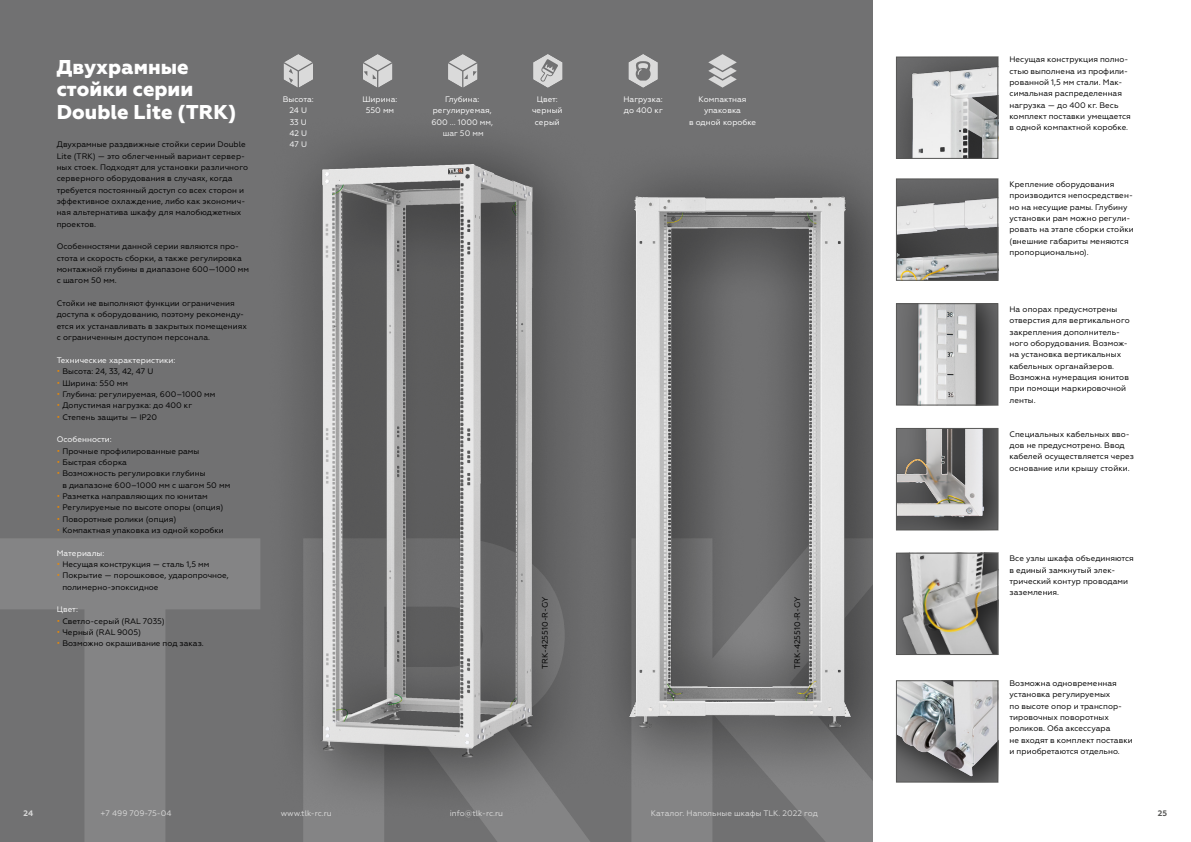
<style>
.page{position:relative;width:1191px;height:842px;background:#717172}
.page>*{position:absolute;margin:0;border:0;box-sizing:border-box;transform-origin:0 0}
.t1{font:800 20px/22.7px "Geometria";color:#fff}
.t2{font:8px/11.3px "Geometria";color:#000}
.t3{font:8px/11.3px "Geometria";color:#fff;text-align:center}
.t4{font:8px "Geometria";color:#dadada}
.t5{font:700 8px "Geometria";color:#dadada}
.t6{font:700 8px "Geometria";color:#575756}
.s1{color:#f18a00}
</style>
<div class="page">
<svg style="left:363px;top:54px;width:29px;height:34px"></svg>
<svg style="left:448px;top:54px;width:29px;height:34px"></svg>
<svg style="left:628px;top:54px;width:30px;height:34px"></svg>
<svg style="left:283px;top:54px;width:30px;height:34px"></svg>
<svg style="left:708px;top:54px;width:29px;height:34px"></svg>
<svg style="left:533px;top:54px;width:29px;height:34px"></svg>
<img style="left:611px;top:174px;width:262px;height:586px">
<div style="left:261px;top:133px;width:334px;height:658px;background:#000;opacity:.75"></div>
<div style="left:873px;top:0;width:318px;height:842px;background:#fff"></div>
<img style="left:898px;top:59px;width:98px;height:98px">
<div style="left:896px;top:57px;width:102px;height:102px;border:1px solid #575756"></div>
<img style="left:898px;top:305px;width:98px;height:98px">
<div style="left:896px;top:303px;width:102px;height:102px;border:1px solid #575756"></div>
<img style="left:898px;top:430px;width:98px;height:98px">
<div style="left:896px;top:428px;width:102px;height:102px;border:1px solid #575756"></div>
<img style="left:898px;top:682px;width:98px;height:98px">
<div style="left:896px;top:680px;width:102px;height:102px;border:1px solid #575756"></div>
<img style="left:898px;top:555px;width:98px;height:98px">
<div style="left:896px;top:553px;width:102px;height:102px;border:1px solid #575756"></div>
<img style="left:898px;top:181px;width:98px;height:98px">
<div style="left:896px;top:179px;width:102px;height:102px;border:1px solid #575756"></div>
<h1 class="t1" style="left:57px;top:56px;width:181px">Двухрамные стойки серии<br>Double Lite (TRK)</h1>
<p class="t2" style="left:57px;top:139px;width:193px">Двухрамные раздвижные стойки серии Double Lite (TRK) — это облегченный вариант сервер&shy;ных стоек. Подходят для установки различного серверного оборудования в случаях, когда требуется постоянный доступ со всех сторон и эффективное охлаждение, либо как экономич&shy;ная альтернатива шкафу для малобюджетных проектов.</p>
<p class="t2" style="left:57px;top:241px;width:194px">Особенностями данной серии являются про&shy;стота и скорость сборки, а также регулировка монтажной глубины в диапазоне 600—1000 мм с шагом 50 мм.</p>
<p class="t2" style="left:57px;top:298px;width:192px">Стойки не выполняют функции ограничения доступа к оборудованию, поэтому рекоменду&shy;ется их устанавливать в закрытых помещениях с ограниченным доступом персонала.</p>
<p class="t3" style="left:57px;top:354px;width:120px">Технические характеристики:</p>
<p class="t2" style="left:57px;top:366px;width:98px"><span class="s1">•</span> Высота: 24, 33, 42, 47 U</p>
<p class="t2" style="left:57px;top:377px;width:73px"><span class="s1">•</span> Ширина: 550 мм</p>
<p class="t2" style="left:57px;top:388px;width:160px"><span class="s1">•</span> Глубина: регулируемая, 600–1000 мм</p>
<p class="t2" style="left:57px;top:400px;width:137px"><span class="s1">•</span> Допустимая нагрузка: до 400 кг</p>
<p class="t2" style="left:57px;top:411px;width:102px"><span class="s1">•</span> Степень защиты — IP20</p>
<p class="t3" style="left:57px;top:434px;width:57px">Особенности:</p>
<p class="t2" style="left:57px;top:445px;width:144px"><span class="s1">•</span> Прочные профилированные рамы</p>
<p class="t2" style="left:57px;top:456px;width:72px"><span class="s1">•</span> Быстрая сборка</p>
<p class="t2" style="left:62px;top:468px;width:169px;text-indent:-6px"><span class="s1">•</span> Возможность регулировки глубины<br>в диапазоне 600–1000 мм с шагом 50 мм</p>
<p class="t2" style="left:57px;top:490px;width:153px"><span class="s1">•</span> Разметка направляющих по юнитам</p>
<p class="t2" style="left:57px;top:502px;width:168px"><span class="s1">•</span> Регулируемые по высоте опоры (опция)</p>
<p class="t2" style="left:57px;top:513px;width:121px"><span class="s1">•</span> Поворотные ролики (опция)</p>
<p class="t2" style="left:57px;top:524px;width:168px"><span class="s1">•</span> Компактная упаковка из одной коробки</p>
<p class="t3" style="left:57px;top:547px;width:49px">Материалы:</p>
<p class="t2" style="left:57px;top:558px;width:154px"><span class="s1">•</span> Несущая конструкция — сталь 1,5 мм</p>
<p class="t2" style="left:62px;top:570px;width:168px;text-indent:-6px"><span class="s1">•</span> Покрытие — порошковое, ударопрочное, полимерно-эпоксидное</p>
<p class="t3" style="left:57px;top:604px;width:23px">Цвет:</p>
<p class="t2" style="left:57px;top:615px;width:109px"><span class="s1">•</span> Светло-серый (RAL 7035)</p>
<p class="t2" style="left:57px;top:626px;width:86px"><span class="s1">•</span> Черный (RAL 9005)</p>
<p class="t2" style="left:57px;top:638px;width:148px"><span class="s1">•</span> Возможно окрашивание под заказ.</p>
<p class="t3" style="left:283px;top:94px;width:33px">Высота:<br>24 U<br>33 U<br>42 U<br>47 U</p>
<p class="t3" style="left:431px;top:94px;width:63px">Глубина: регулируемая,<br>600 ... 1000 мм, шаг 50 мм</p>
<p class="t3" style="left:362px;top:94px;width:37px">Ширина:<br>550 мм</p>
<p class="t3" style="left:623px;top:94px;width:41px;text-align:left">Нагрузка: до 400 кг</p>
<p class="t3" style="left:689px;top:94px;width:68px">Компактная упаковка<br>в одной коробке</p>
<p class="t3" style="left:532px;top:94px;width:32px">Цвет: черный серый</p>
<p class="t2" style="left:539px;top:669px;width:74px;rotate:-90deg">TRK-425510- R- GY</p>
<p class="t2" style="left:791px;top:669px;width:74px;rotate:-90deg">TRK-425510- R- GY</p>
<p class="t5" style="left:24px;top:809px;width:11px">24</p>
<p class="t4" style="left:101px;top:809px;width:72px">+7 499 709-75-04</p>
<p class="t4" style="left:281px;top:809px;width:53px">www.tlk-rc.ru</p>
<p class="t4" style="left:450px;top:809px;width:55px">info@tlk-rc.ru</p>
<p class="t4" style="left:651px;top:809px;width:168px">Каталог. Напольные шкафы TLK. 2022 год</p>
<p class="t2" style="left:1009px;top:54px;width:123px">Несущая конструкция полно&shy;стью выполнена из профили&shy;рованной 1,5 мм стали. Мак&shy;симальная распределенная нагрузка — до 400 кг. Весь комплект поставки умещается в одной компактной коробке.</p>
<p class="t2" style="left:1009px;top:179px;width:126px">Крепление оборудования производится непосредствен&shy;но на несущие рамы. Глубину установки рам можно регули&shy;ровать на этапе сборки стойки (внешние габариты меняются пропорционально).</p>
<p class="t2" style="left:1009px;top:303px;width:122px">На опорах предусмотрены отверстия для вертикального закрепления дополнитель&shy;ного оборудования. Возмож&shy;на установка вертикальных кабельных органайзеров.<br>Возможна нумерация юнитов при помощи маркировочной ленты.</p>
<p class="t2" style="left:1009px;top:428px;width:126px">Специальных кабельных вво&shy;дов не предусмотрено. Ввод кабелей осуществляется через основание или крышу стойки.</p>
<p class="t2" style="left:1009px;top:553px;width:126px">Все узлы шкафа объединяются в единый замкнутый элек&shy;трический контур проводами заземления.</p>
<p class="t2" style="left:1009px;top:678px;width:125px">Возможна одновременная установка регулируемых<br>по высоте опор и транспор&shy;тировочных поворотных роликов. Оба аксессуара<br>не входят в комплект поставки и приобретаются отдельно.</p>
<p class="t6" style="left:1158px;top:809px;width:11px">25</p>
</div>
